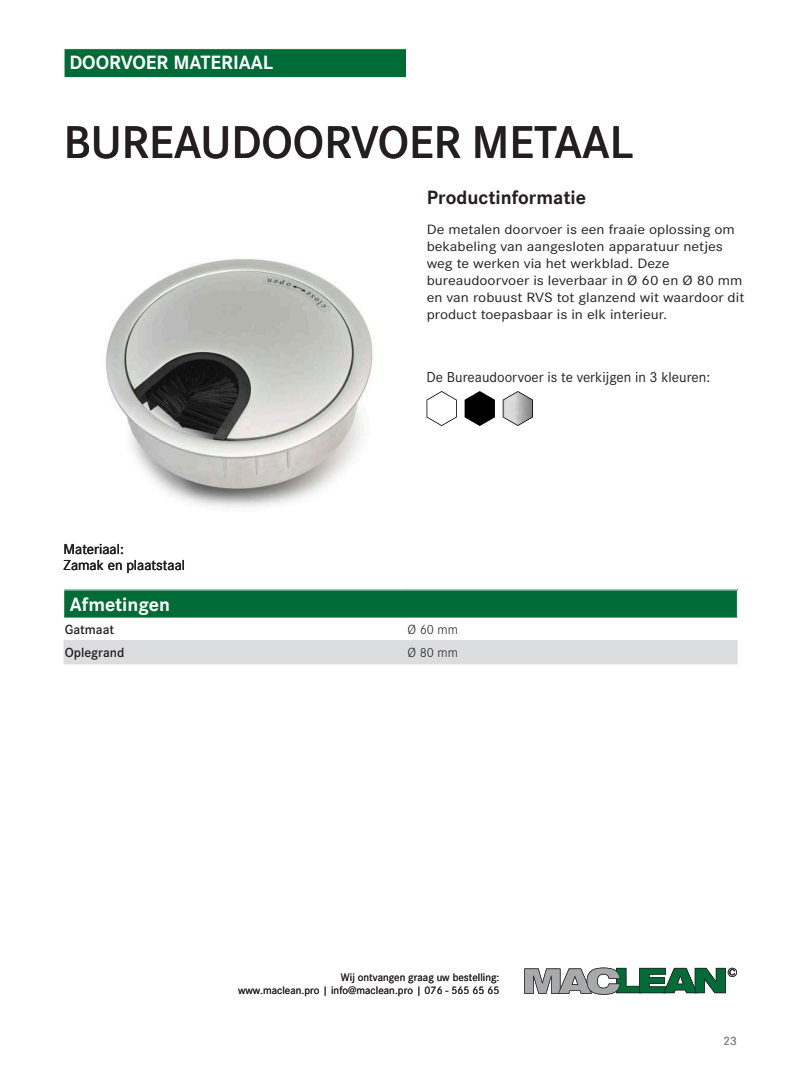
<style>
.page{position:relative;width:801px;height:1074px;background:#fff}
.page>*{position:absolute;margin:0;border:0;box-sizing:border-box;transform-origin:0 0}
.t1{font:600 47.5px "Corporate S";color:#231f20}
.t2{font:700 20px "Corporate S";color:#fff}
.t3{font:700 20px "Corporate S";color:#231f20}
.t4{font:15px/16.2px "Corporate S";color:#231f20}
.t5{font:14px/16.9px "Corporate S";color:#231f20;scale:1.14 1}
.t6{font:600 13.75px "Corporate S";color:#231f20}
.t7{font:300 13.75px "Corporate S";color:#231f20}
.t8{font:12.5px "Corporate S";color:#808285}
.t9{font:11.25px/13.5px "Corporate S";letter-spacing:.005em;color:#231f20;text-align:right}
</style>
<div class="page">
<svg style="left:464px;top:391px;width:31px;height:35px"></svg>
<svg style="left:426px;top:391px;width:31px;height:35px"></svg>
<svg style="left:516px;top:391px;width:17px;height:35px"></svg>
<img style="left:503px;top:392px;width:29px;height:33px">
<img style="left:105px;top:258px;width:268px;height:249px">
<svg style="left:64px;top:590px;width:674px;height:74px"></svg>
<div style="left:64px;top:49px;width:343px;height:29px;background:#006b36;border:1px solid #fff"></div>
<svg style="left:524px;top:967px;width:213px;height:27px"></svg>
<h2 class="t2" style="left:69px;top:49px;width:100px">CATEGORIE</h2>
<h2 class="t2" style="left:69px;top:49px;width:205px">DOORVOER MATERIAAL</h2>
<h1 class="t1" style="left:64px;top:110px;width:571px">BUREAUDOORVOER METAAL</h1>
<h2 class="t3" style="left:427px;top:184px;width:161px">Productinformatie</h2>
<p class="t5" style="left:427px;top:221px;width:280px">De metalen doorvoer is een fraaie oplossing om bekabeling van aangesloten apparatuur netjes weg te werken via het werkblad. Deze bureaudoorvoer is leverbaar in Ø 60 en Ø 80 mm en van robuust RVS tot glanzend wit waardoor dit product toepasbaar is in elk interieur.</p>
<p class="t4" style="left:64px;top:540px;width:123px">Materiaal:<br>Zamak en plaatstaal</p>
<p class="t4" style="left:426px;top:368px;width:285px">De Bureaudoorvoer is te verkijgen in 3 kleuren:</p>
<h2 class="t2" style="left:70px;top:590px;width:102px">Afmetingen</h2>
<p class="t6" style="left:65px;top:620px;width:51px">Gatmaat</p>
<p class="t7" style="left:407px;top:620px;width:52px">Ø 60 mm</p>
<p class="t6" style="left:65px;top:643px;width:61px">Oplegrand</p>
<p class="t7" style="left:407px;top:643px;width:52px">Ø 80 mm</p>
<p class="t9" style="left:238px;top:970px;width:263px">Wij ontvangen graag uw bestelling:<br>www.maclean.pro | info@maclean.pro | 076 - 565 65 65</p>
<p class="t8" style="left:723px;top:1032px;width:15px">23</p>
</div>
